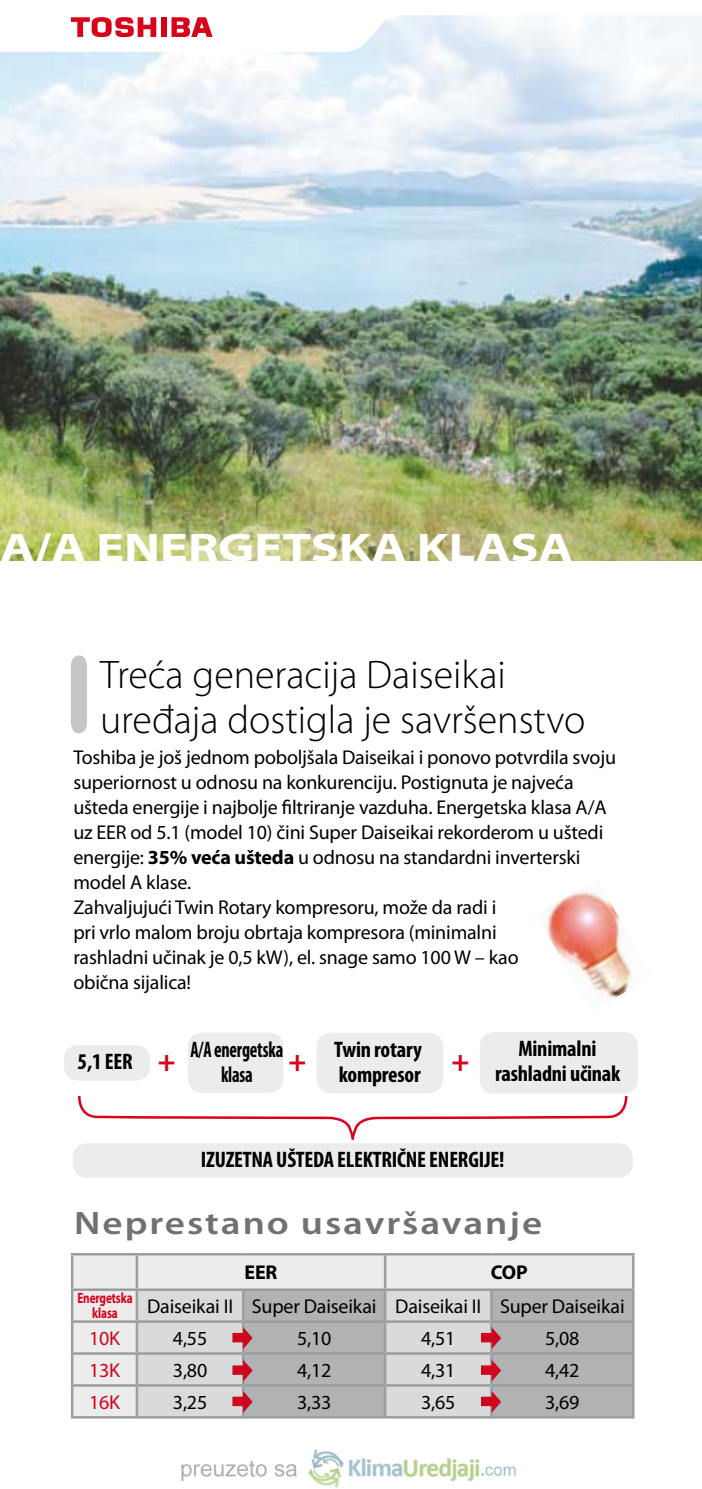
<style>
.page{position:relative;width:702px;height:1489px;background:#fff}
.page>*{position:absolute;margin:0;border:0;box-sizing:border-box;transform-origin:0 0}
.t1{font:300 40px/45px "Myriad Pro";color:#000}
.t2{font:700 semi-expanded 40px "Myriad Pro";color:#fff;scale:1.2 1}
.t3{font:600 32.5px "Myriad Pro";letter-spacing:.05em;color:#707173;scale:1.2 1}
.t4{font:700 30px "Myriad Pro";color:#d9001a}
.t5{font:700 condensed 22.5px/25px "Myriad Pro";letter-spacing:-.01em;color:#000}
.t6{font:700 condensed 22.5px/25px "Myriad Pro";letter-spacing:-.01em;color:#000;text-align:center;scale:.8 1}
.t7{font:20px/25px "Myriad Pro";letter-spacing:-.01em;color:#000}
.t8{font:700 20px "Myriad Pro";letter-spacing:-.01em;color:#000}
.t9{font:20px "Myriad Pro";letter-spacing:-.01em;color:#d9001a}
.t10{font:20px "Myriad Pro";color:#cc071e}
.t11{font:700 15px/15px "Myriad Pro";letter-spacing:-.01em;color:#d9001a;text-align:center;scale:.75 1}
.s1{font-weight:700}
.s2{font-stretch:normal;font-size:30px;color:#d9001a}
</style>
<div class="page">
<svg style="left:71px;top:655px;width:16px;height:78px"></svg>
<svg style="left:78px;top:1093px;width:550px;height:47px"></svg>
<img style="left:541px;top:886px;width:93px;height:116px">
<img style="left:0;top:55px;width:702px;height:505px">
<svg style="left:0;top:15px;width:702px;height:40px"></svg>
<div style="left:73px;top:1255px;width:559px;height:160px;background:#ececed"></div>
<div style="left:138px;top:1290px;width:104px;height:125px;background:#d9dadb"></div>
<svg style="left:244px;top:1290px;width:388px;height:125px;background:#babbbd"></svg>
<hr style="left:71px;top:1252px;width:66px;height:3px;background:#9c9d9f">
<hr style="left:71px;top:1255px;width:2px;height:33px;background:#9c9d9f">
<hr style="left:137px;top:1252px;width:106px;height:3px;background:#9c9d9f">
<hr style="left:136px;top:1255px;width:2px;height:33px;background:#9c9d9f">
<hr style="left:243px;top:1252px;width:248px;height:3px;background:#9c9d9f">
<hr style="left:384px;top:1255px;width:2px;height:33px;background:#9c9d9f">
<hr style="left:491px;top:1252px;width:143px;height:3px;background:#9c9d9f">
<hr style="left:632px;top:1255px;width:2px;height:33px;background:#9c9d9f">
<hr style="left:71px;top:1288px;width:66px;height:2px;background:#9c9d9f">
<hr style="left:71px;top:1290px;width:2px;height:30px;background:#9c9d9f">
<hr style="left:137px;top:1288px;width:106px;height:2px;background:#9c9d9f">
<hr style="left:136px;top:1290px;width:2px;height:30px;background:#9c9d9f">
<hr style="left:243px;top:1288px;width:142px;height:2px;background:#9c9d9f">
<hr style="left:242px;top:1290px;width:2px;height:30px;background:#9c9d9f">
<hr style="left:385px;top:1288px;width:106px;height:2px;background:#9c9d9f">
<hr style="left:384px;top:1290px;width:2px;height:30px;background:#9c9d9f">
<hr style="left:491px;top:1288px;width:143px;height:2px;background:#9c9d9f">
<hr style="left:490px;top:1290px;width:2px;height:30px;background:#9c9d9f">
<hr style="left:632px;top:1290px;width:2px;height:30px;background:#9c9d9f">
<hr style="left:71px;top:1320px;width:66px;height:2px;background:#9c9d9f">
<hr style="left:71px;top:1322px;width:2px;height:30px;background:#9c9d9f">
<hr style="left:137px;top:1320px;width:106px;height:2px;background:#9c9d9f">
<hr style="left:136px;top:1322px;width:2px;height:30px;background:#9c9d9f">
<hr style="left:243px;top:1320px;width:142px;height:2px;background:#9c9d9f">
<hr style="left:242px;top:1322px;width:2px;height:30px;background:#9c9d9f">
<hr style="left:385px;top:1320px;width:106px;height:2px;background:#9c9d9f">
<hr style="left:384px;top:1322px;width:2px;height:30px;background:#9c9d9f">
<hr style="left:491px;top:1320px;width:143px;height:2px;background:#9c9d9f">
<hr style="left:490px;top:1322px;width:2px;height:30px;background:#9c9d9f">
<hr style="left:632px;top:1322px;width:2px;height:30px;background:#9c9d9f">
<hr style="left:71px;top:1352px;width:66px;height:2px;background:#9c9d9f">
<hr style="left:71px;top:1354px;width:2px;height:29px;background:#9c9d9f">
<hr style="left:137px;top:1352px;width:106px;height:2px;background:#9c9d9f">
<hr style="left:136px;top:1354px;width:2px;height:29px;background:#9c9d9f">
<hr style="left:243px;top:1352px;width:142px;height:2px;background:#9c9d9f">
<hr style="left:242px;top:1354px;width:2px;height:29px;background:#9c9d9f">
<hr style="left:385px;top:1352px;width:106px;height:2px;background:#9c9d9f">
<hr style="left:384px;top:1354px;width:2px;height:29px;background:#9c9d9f">
<hr style="left:491px;top:1352px;width:143px;height:2px;background:#9c9d9f">
<hr style="left:490px;top:1354px;width:2px;height:29px;background:#9c9d9f">
<hr style="left:632px;top:1354px;width:2px;height:29px;background:#9c9d9f">
<hr style="left:71px;top:1383px;width:66px;height:3px;background:#9c9d9f">
<hr style="left:71px;top:1386px;width:2px;height:29px;background:#9c9d9f">
<hr style="left:137px;top:1383px;width:106px;height:3px;background:#9c9d9f">
<hr style="left:136px;top:1386px;width:2px;height:29px;background:#9c9d9f">
<hr style="left:243px;top:1383px;width:142px;height:3px;background:#9c9d9f">
<hr style="left:242px;top:1386px;width:2px;height:29px;background:#9c9d9f">
<hr style="left:385px;top:1383px;width:106px;height:3px;background:#9c9d9f">
<hr style="left:384px;top:1386px;width:2px;height:29px;background:#9c9d9f">
<hr style="left:491px;top:1383px;width:143px;height:3px;background:#9c9d9f">
<hr style="left:490px;top:1386px;width:2px;height:29px;background:#9c9d9f">
<hr style="left:632px;top:1386px;width:2px;height:29px;background:#9c9d9f">
<hr style="left:71px;top:1415px;width:563px;height:3px;background:#9c9d9f">
<svg style="left:232px;top:1327px;width:21px;height:21px"></svg>
<svg style="left:232px;top:1359px;width:21px;height:22px"></svg>
<svg style="left:232px;top:1390px;width:21px;height:22px"></svg>
<svg style="left:481px;top:1327px;width:20px;height:21px"></svg>
<svg style="left:481px;top:1359px;width:20px;height:22px"></svg>
<svg style="left:481px;top:1390px;width:20px;height:22px"></svg>
<div style="left:64px;top:1045px;width:86px;height:35px;background:#ececed;border-radius:14px"></div>
<div style="left:188px;top:1032px;width:95px;height:60px;background:#ececed;border-radius:14px"></div>
<div style="left:317px;top:1032px;width:126px;height:60px;background:#ececed;border-radius:14px"></div>
<div style="left:480px;top:1032px;width:158px;height:61px;background:#ececed;border-radius:14px"></div>
<div style="left:73px;top:1143px;width:559px;height:34px;background:#ececed;border-radius:14px"></div>
<img style="left:181px;top:1449px;width:335px;height:39px">
<h1 class="t2" style="left:0;top:525px;width:479px">A/A ENERGETSKA KLASA</h1>
<h1 class="t1" style="left:100px;top:652px;width:487px">Treća generacija Daiseikai uređaja dostigla je savršenstvo</h1>
<p class="t7" style="left:73px;top:744px;width:544px">Toshiba je još jednom poboljšala Daiseikai i ponovo potvrdila svoju superiornost u odnosu na konkurenciju. Postignuta je najveća ušteda energije i najbolje filtriranje vazduha. Energetska klasa A/A uz EER od 5.1 (model 10) čini Super Daiseikai rekorderom u uštedi energije: <span class="s1">35% veća ušteda</span> u odnosu na standardni inverterski model A klase.<br>Zahvaljujući Twin Rotary kompresoru, može da radi i<br>pri vrlo malom broju obrtaja kompresora (minimalni<br>rashladni učinak je 0,5 kW), el. snage samo 100 W – kao<br>obična sijalica!</p>
<p class="t6" style="left:190px;top:1036px;width:118px">A/A energetska klasa</p>
<p class="t5" style="left:78px;top:1048px;width:99px">5,1 EER <span class="s2">+</span></p>
<h3 class="t4" style="left:288px;top:1040px;width:19px">+</h3>
<p class="t5" style="left:334px;top:1036px;width:136px">Twin rotary kompresor <sup>+</sup></p>
<p class="t5" style="left:495px;top:1035px;width:127px;text-align:center">Minimalni rashladni učinak</p>
<p class="t5" style="left:201px;top:1146px;width:305px">IZUZETNA UŠTEDA ELEKTRIČNE ENERGIJE!</p>
<h2 class="t3" style="left:74px;top:1202px;width:391px">Neprestano usavršavanje</h2>
<p class="t8" style="left:244px;top:1259px;width:34px">EER</p>
<p class="t8" style="left:490px;top:1259px;width:38px">COP</p>
<p class="t7" style="left:147px;top:1293px;width:479px">Daiseikai II Super Daiseikai Daiseikai II Super Daiseikai</p>
<p class="t10" style="left:89px;top:1325px;width:32px">10K</p>
<p class="t7" style="left:173px;top:1325px;width:36px">4,55</p>
<p class="t7" style="left:297px;top:1325px;width:36px">5,10</p>
<p class="t7" style="left:421px;top:1325px;width:36px">4,51</p>
<p class="t7" style="left:545px;top:1325px;width:36px">5,08</p>
<p class="t9" style="left:89px;top:1357px;width:32px">13K</p>
<p class="t7" style="left:173px;top:1357px;width:36px">3,80</p>
<p class="t7" style="left:297px;top:1357px;width:36px">4,12</p>
<p class="t7" style="left:421px;top:1357px;width:36px">4,31</p>
<p class="t7" style="left:545px;top:1357px;width:36px">4,42</p>
<p class="t9" style="left:89px;top:1389px;width:32px">16K</p>
<p class="t7" style="left:173px;top:1389px;width:36px">3,25</p>
<p class="t7" style="left:297px;top:1389px;width:36px">3,33</p>
<p class="t7" style="left:421px;top:1389px;width:36px">3,65</p>
<p class="t7" style="left:545px;top:1389px;width:36px">3,69</p>
<p class="t11" style="left:77px;top:1289px;width:75px">Energetska klasa</p>
</div>
